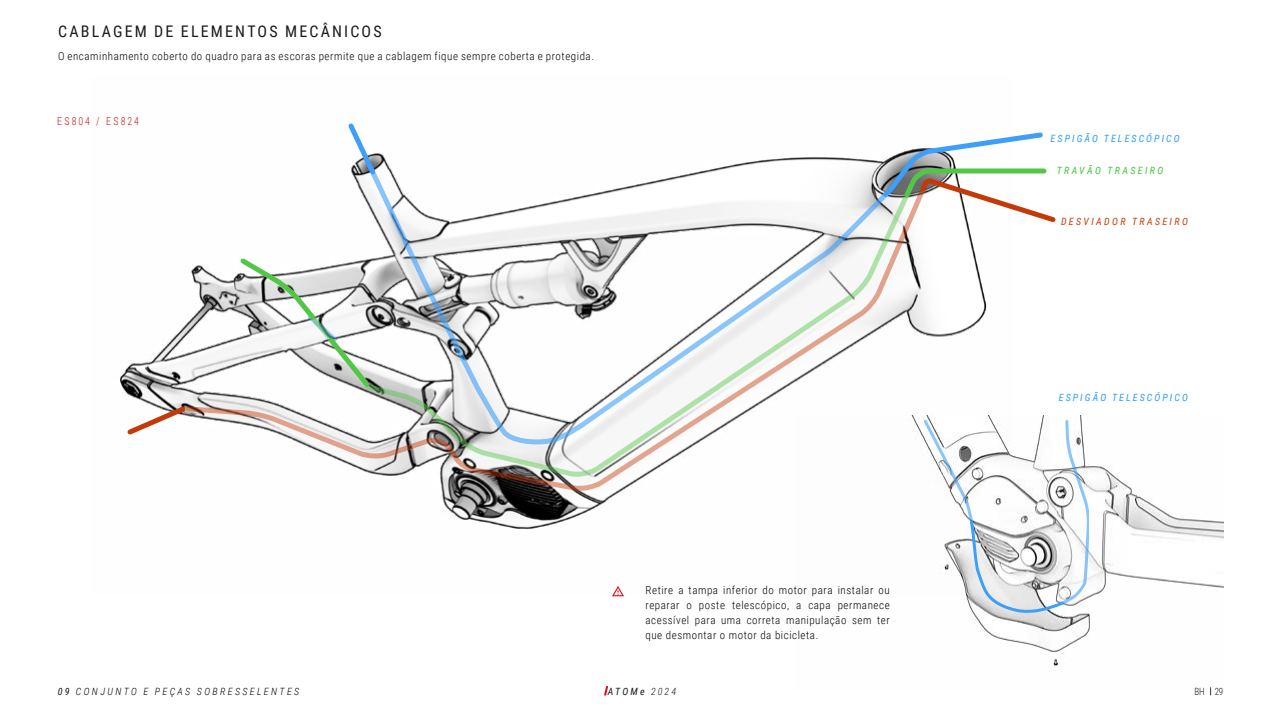
<style>
.page{position:relative;width:1280px;height:720px;background:#fff}
.page>*{position:absolute;margin:0;border:0;box-sizing:border-box;transform-origin:0 0}
.t1{font:16px "Roboto Condensed";letter-spacing:.135em;color:#1a1a1a}
.t2{font:300 11px/15px "Roboto Condensed";letter-spacing:.05em;color:#000;text-align:justify}
.t3{font:300 11px "Roboto Condensed";letter-spacing:.21em;color:#cd1719;scale:.9 1}
.t4{font:italic 10px "Roboto Condensed";letter-spacing:.205em;color:#2e9dfc}
.t5{font:italic 300 10px "Roboto Condensed";letter-spacing:.235em;color:#000}
.t6{font:italic 10px "Roboto Condensed";letter-spacing:.235em;color:#c93d05}
.t7{font:italic 10px "Roboto Condensed";letter-spacing:.235em;color:#41c63a}
.t8{font:italic 10px "Roboto Condensed";letter-spacing:.22em;color:#1a1a1a}
.t9{font:300 10px "Roboto Condensed";color:#1a1a1a;scale:.9 1}
.s1{font-weight:400;color:#1a1a1a}
.s2{font-weight:300}
</style>
<div class="page">
<svg style="left:604px;top:686px;width:4px;height:9px"></svg>
<img style="left:120px;top:153px;width:870px;height:376px">
<svg style="left:176px;top:183px;width:754px;height:309px"></svg>
<svg style="left:123px;top:403px;width:66px;height:36px"></svg>
<svg style="left:360px;top:188px;width:554px;height:290px"></svg>
<svg style="left:236px;top:254px;width:130px;height:137px"></svg>
<svg style="left:879px;top:132px;width:177px;height:94px"></svg>
<svg style="left:344px;top:123px;width:35px;height:56px"></svg>
<svg style="left:366px;top:165px;width:527px;height:280px"></svg>
<img style="left:794px;top:416px;width:429px;height:275px">
<svg style="left:922px;top:418px;width:167px;height:199px"></svg>
<svg style="left:612px;top:586px;width:12px;height:10px"></svg>
<h1 class="t1" style="left:58px;top:20px;width:325px">CABLAGEM DE ELEMENTOS MECÂNICOS</h1>
<p class="t2" style="left:58px;top:48px;width:537px">O encaminhamento coberto do quadro para as escoras permite que a cablagem fique sempre coberta e protegida.</p>
<p class="t3" style="left:57px;top:113px;width:92px">ES804 / ES824</p>
<p class="t4" style="left:1051px;top:131px;width:131px">ESPIGÃO TELESCÓPICO</p>
<p class="t7" style="left:1057px;top:164px;width:108px">TRAVÃO TRASEIRO</p>
<p class="t6" style="left:1061px;top:214px;width:128px">DESVIADOR TRASEIRO</p>
<p class="t4" style="left:1059px;top:391px;width:131px">ESPIGÃO TELESCÓPICO</p>
<p class="t5" style="left:58px;top:684px;width:243px"><span class="s1">09</span> CONJUNTO E PEÇAS SOBRESSELENTES</p>
<p class="t2" style="left:646px;top:582px;width:246px">Retire a tampa inferior do motor para instalar ou reparar o poste telescópico, a capa permanece acessível para uma correta manipulação sem ter que desmontar o motor da bicicleta.</p>
<p class="t8" style="left:608px;top:685px;width:70px">ATOMe <span class="s2">2024</span></p>
<p class="t9" style="left:1194px;top:685px;width:34px">BH 29</p>
</div>
